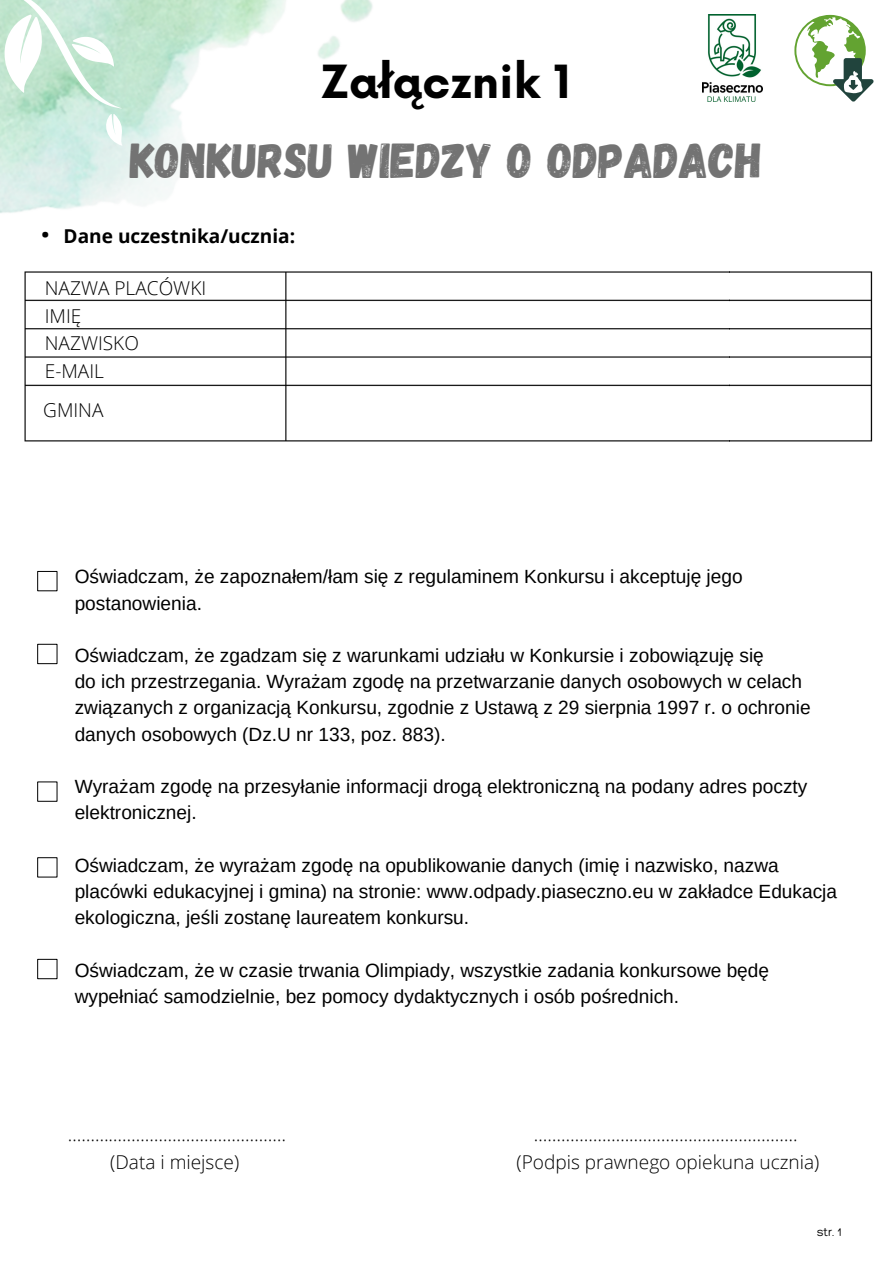
<style>
.page{position:relative;width:893px;height:1264px;background:#fff}
.page>*{position:absolute;margin:0;border:0;box-sizing:border-box;transform-origin:0 0}
.t1{font:49.05px "Gagalin";color:#737373}
.t2{font:700 44.55px "Now";color:#000}
.t3{font:700 34.5px "Open Sans";color:#000}
.t4{font:19.05px/26.2px "Arimo";color:#000}
.t5{font:300 19.05px "Open Sans";color:#000}
.t6{font:700 19.05px "Open Sans";color:#000}
.t7{font:300 12.15px "Hero";color:#000}
</style>
<div class="page">
<img style="left:24px;top:271px;width:849px;height:171px">
<div style="left:37px;top:571px;width:20px;height:20px;border:1px solid #000"></div>
<div style="left:37px;top:644px;width:20px;height:20px;border:1px solid #000"></div>
<div style="left:37px;top:857px;width:20px;height:20px;border:1px solid #000"></div>
<div style="left:37px;top:958px;width:20px;height:21px;border:1px solid #000"></div>
<img style="left:0;top:0;width:471px;height:315px">
<svg style="left:0;top:0;width:140px;height:174px;background:#ceebdd"></svg>
<img style="left:702px;top:15px;width:60px;height:86px">
<svg style="left:794px;top:15px;width:79px;height:87px"></svg>
<p class="t2" style="left:320px;top:58px;width:253px">Załącznik 1</p>
<p class="t1" style="left:130px;top:128px;width:634px">KONKURSU WIEDZY O ODPADACH</p>
<p class="t3" style="left:41px;top:200px;width:11px">.</p>
<p class="t6" style="left:64px;top:223px;width:233px">Dane uczestnika/ucznia:</p>
<p class="t5" style="left:45px;top:274px;width:163px">NAZWA PLACÓWKI</p>
<p class="t5" style="left:45px;top:302px;width:38px">IMIĘ</p>
<p class="t5" style="left:45px;top:330px;width:96px">NAZWISKO</p>
<p class="t5" style="left:45px;top:358px;width:61px">E-MAIL</p>
<p class="t5" style="left:43px;top:397px;width:62px">GMINA</p>
<p class="t4" style="left:75px;top:563px;width:669px">Oświadczam, że zapoznałem/łam się z regulaminem Konkursu i akceptuję jego postanowienia.</p>
<p class="t4" style="left:75px;top:642px;width:690px">Oświadczam, że zgadzam się z warunkami udziału w Konkursie i zobowiązuję się</p>
<p class="t4" style="left:75px;top:668px;width:737px">do ich przestrzegania. Wyrażam zgodę na przetwarzanie danych osobowych w celach związanych z organizacją Konkursu, zgodnie z Ustawą z 29 sierpnia 1997 r. o ochronie danych osobowych (Dz.U nr 133, poz. 883).</p>
<p class="t4" style="left:75px;top:773px;width:734px">Wyrażam zgodę na przesyłanie informacji drogą elektroniczną na podany adres poczty elektronicznej.</p>
<p class="t4" style="left:75px;top:852px;width:763px">Oświadczam, że wyrażam zgodę na opublikowanie danych (imię i nazwisko, nazwa placówki edukacyjnej i gmina) na stronie: www.odpady.piaseczno.eu w zakładce Edukacja ekologiczna, jeśli zostanę laureatem konkursu.</p>
<p class="t4" style="left:75px;top:957px;width:696px">Oświadczam, że w czasie trwania Olimpiady, wszystkie zadania konkursowe będę wypełniać samodzielnie, bez pomocy dydaktycznych i osób pośrednich.</p>
<p class="t5" style="left:68px;top:1120px;width:220px">…………………………………………</p>
<p class="t5" style="left:533px;top:1120px;width:265px">………………………………………………….</p>
<p class="t5" style="left:110px;top:1148px;width:130px">(Data i miejsce)</p>
<p class="t5" style="left:516px;top:1148px;width:304px">(Podpis prawnego opiekuna ucznia)</p>
<p class="t7" style="left:817px;top:1224px;width:26px">str. 1</p>
</div>
